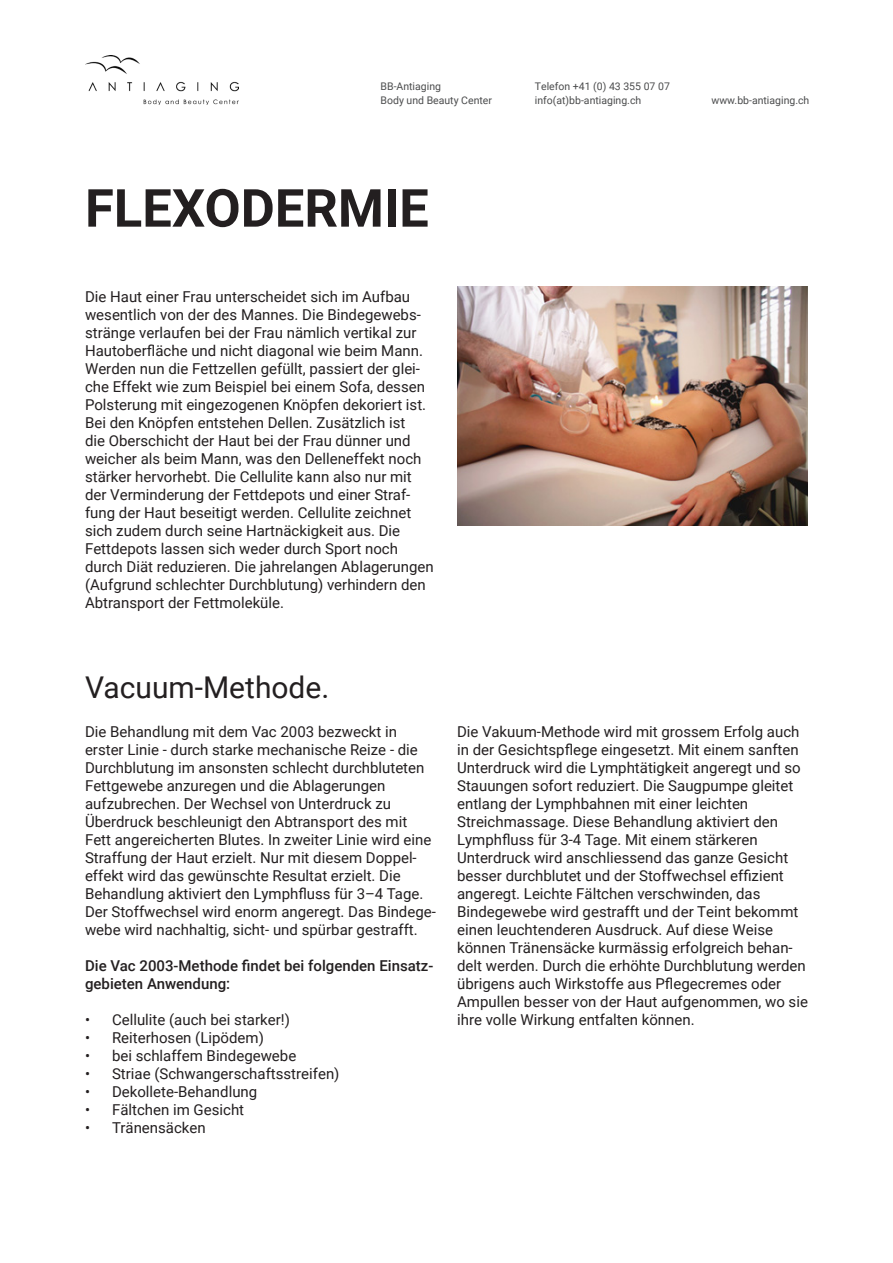
<style>
.page{position:relative;width:893px;height:1263px;background:#fff}
.page>*{position:absolute;margin:0;border:0;box-sizing:border-box;transform-origin:0 0}
.t1{font:700 52.5px "Roboto";color:#231f20}
.t2{font:30px "Roboto";color:#231f20}
.t3{font:15px/18px "Roboto";color:#231f20}
.t4{font:500 15px/18px "Roboto";color:#231f20}
.t5{font:10.5px/13.5px "Roboto";color:#4b4c4d}
</style>
<div class="page">
<img style="left:85px;top:55px;width:154px;height:50px">
<img style="left:457px;top:286px;width:351px;height:239px">
<p class="t5" style="left:381px;top:79px;width:113px">BB-Antiaging<br>Body und Beauty Center</p>
<p class="t5" style="left:535px;top:79px;width:137px">Telefon +41 (0) 43 355 07 07 info(at)bb-antiaging.ch</p>
<h1 class="t1" style="left:85px;top:171px;width:345px">FLEXODERMIE</h1>
<p class="t3" style="left:85px;top:287px;width:350px">Die Haut einer Frau unterscheidet sich im Aufbau wesentlich von der des Mannes. Die Bindegewebs&shy;stränge verlaufen bei der Frau nämlich vertikal zur Hautoberfläche und nicht diagonal wie beim Mann.<br>Werden nun die Fettzellen gefüllt, passiert der glei&shy;che Effekt wie zum Beispiel bei einem Sofa, dessen Polsterung mit eingezogenen Knöpfen dekoriert ist.<br>Bei den Knöpfen entstehen Dellen. Zusätzlich ist<br>die Oberschicht der Haut bei der Frau dünner und weicher als beim Mann, was den Delleneffekt noch stärker hervorhebt. Die Cellulite kann also nur mit der Verminderung der Fettdepots und einer Straf&shy;fung der Haut beseitigt werden. Cellulite zeichnet sich zudem durch seine Hartnäckigkeit aus. Die Fettdepots lassen sich weder durch Sport noch durch Diät reduzieren. Die jahrelangen Ablagerungen (Aufgrund schlechter Durchblutung) verhindern den Abtransport der Fettmoleküle.</p>
<p class="t5" style="left:711px;top:93px;width:99px">www.bb-antiaging.ch</p>
<h2 class="t2" style="left:85px;top:666px;width:246px">Vacuum-Methode.</h2>
<p class="t3" style="left:85px;top:722px;width:352px">Die Behandlung mit dem Vac 2003 bezweckt in erster Linie - durch starke mechanische Reize - die Durchblutung im ansonsten schlecht durchbluteten Fettgewebe anzuregen und die Ablagerungen aufzubrechen. Der Wechsel von Unterdruck zu Überdruck beschleunigt den Abtransport des mit Fett angereicherten Blutes. In zweiter Linie wird eine Straffung der Haut erzielt. Nur mit diesem Doppel&shy;effekt wird das gewünschte Resultat erzielt. Die Behandlung aktiviert den Lymphfluss für 3–4 Tage.<br>Der Stoffwechsel wird enorm angeregt. Das Bindege&shy;webe wird nachhaltig, sicht- und spürbar gestrafft.</p>
<p class="t4" style="left:85px;top:956px;width:350px">Die Vac 2003-Methode findet bei folgenden Einsatz&shy;gebieten Anwendung:</p>
<p class="t3" style="left:85px;top:1010px;width:206px">• Cellulite (auch bei starker!)</p>
<p class="t3" style="left:85px;top:1028px;width:180px">• Reiterhosen (Lipödem)</p>
<p class="t3" style="left:85px;top:1046px;width:213px">• bei schlaffem Bindegewebe</p>
<p class="t3" style="left:85px;top:1064px;width:256px">• Striae (Schwangerschaftsstreifen)</p>
<p class="t3" style="left:85px;top:1082px;width:174px">• Dekollete-Behandlung</p>
<p class="t3" style="left:85px;top:1100px;width:161px">• Fältchen im Gesicht</p>
<p class="t3" style="left:85px;top:1118px;width:122px">• Tränensäcken</p>
<p class="t3" style="left:457px;top:722px;width:352px">Die Vakuum-Methode wird mit grossem Erfolg auch in der Gesichtspflege eingesetzt. Mit einem sanften Unterdruck wird die Lymphtätigkeit angeregt und so Stauungen sofort reduziert. Die Saugpumpe gleitet entlang der Lymphbahnen mit einer leichten Streichmassage. Diese Behandlung aktiviert den Lymphfluss für 3-4 Tage. Mit einem stärkeren Unterdruck wird anschliessend das ganze Gesicht besser durchblutet und der Stoffwechsel effizient angeregt. Leichte Fältchen verschwinden, das Bindegewebe wird gestrafft und der Teint bekommt einen leuchtenderen Ausdruck. Auf diese Weise können Tränensäcke kurmässig erfolgreich behan&shy;delt werden. Durch die erhöhte Durchblutung werden übrigens auch Wirkstoffe aus Pflegecremes oder Ampullen besser von der Haut aufgenommen, wo sie ihre volle Wirkung entfalten können.</p>
</div>
